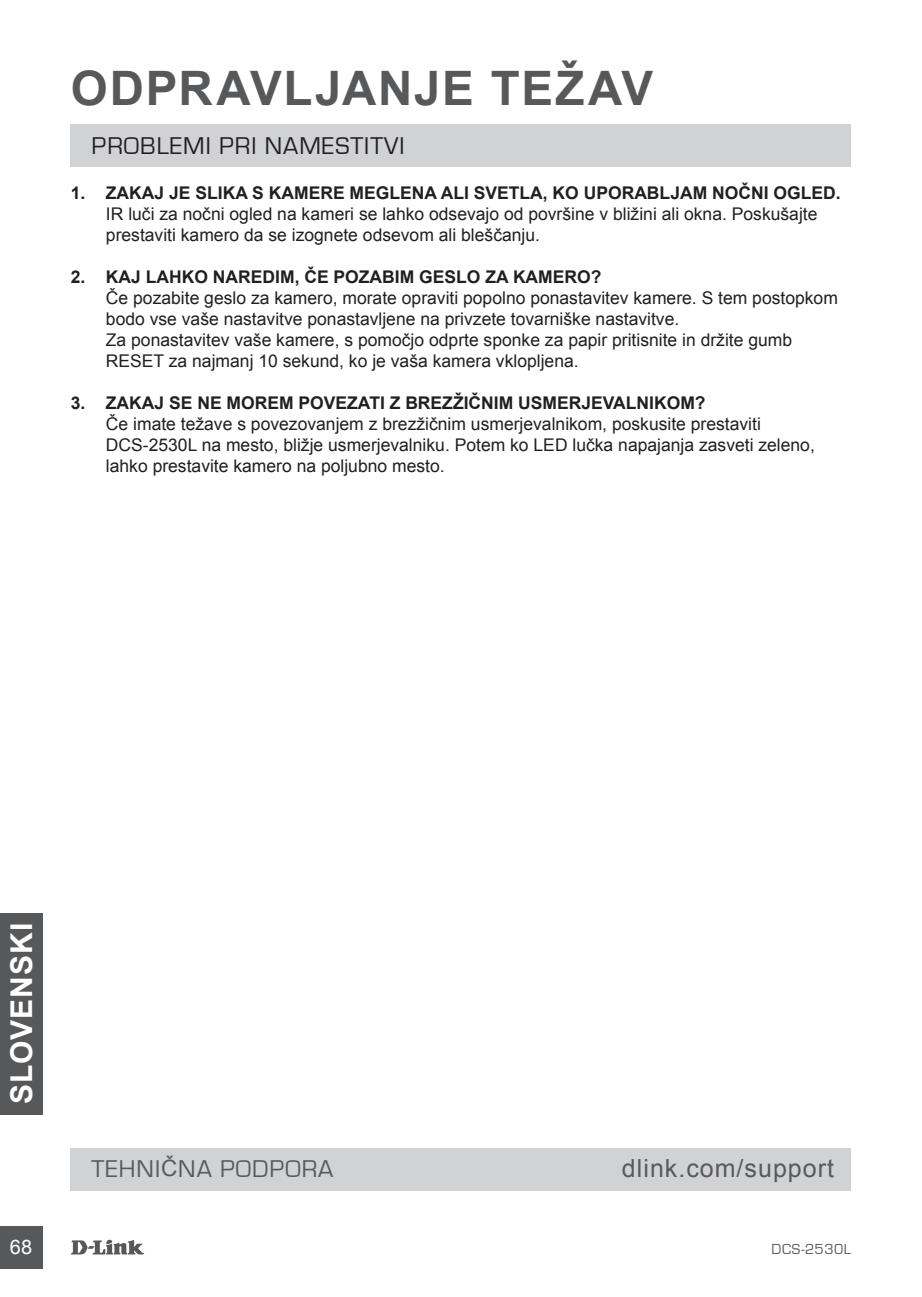
<style>
.page{position:relative;width:922px;height:1297px;background:#fff}
.page>*{position:absolute;margin:0;border:0;box-sizing:border-box;transform-origin:0 0}
.t1{font:700 47.5px "Arial";letter-spacing:.04em;color:#57585a}
.t2{font:700 30px "Arial";letter-spacing:.035em;color:#fff}
.t3{font:25px "Eurostile";letter-spacing:.04em;color:#231f20}
.t4{font:25px "Arial";letter-spacing:.04em;color:#59595b}
.t5{font:25px "Eurostile";letter-spacing:.04em;color:#59595b}
.t6{font:20px "Arial";color:#fff}
.t7{font:17.5px/21px "Arial";color:#231f20}
.t8{font:700 17.5px "Arial";color:#231f20}
.t9{font:15px "Eurostile";letter-spacing:.035em;color:#57585a}
.s1{font-family:"Arial";font-size:22.5px}
</style>
<div class="page">
<svg style="left:71px;top:1239px;width:73px;height:15px"></svg>
<div style="left:0;top:1226px;width:43px;height:43px;background:#57585a"></div>
<div style="left:0;top:912px;width:43px;height:202px;background:#57585a"></div>
<div style="left:71px;top:1148px;width:779px;height:43px;background:#d1d2d4"></div>
<div style="left:71px;top:124px;width:779px;height:43px;background:#d1d2d4"></div>
<h1 class="t1" style="left:71px;top:56px;width:583px">ODPRAVLJANJE TEŽAV</h1>
<h3 class="t3" style="left:92px;top:132px;width:314px">PROBLEMI PRI NAMESTITVI</h3>
<p class="t8" style="left:71px;top:181px;width:771px">1. ZAKAJ JE SLIKA S KAMERE MEGLENA ALI SVETLA, KO UPORABLJAM NOČNI OGLED.</p>
<p class="t7" style="left:106px;top:204px;width:712px">IR luči za nočni ogled na kameri se lahko odsevajo od površine v bližini ali okna. Poskušajte prestaviti kamero da se izognete odsevom ali bleščanju.</p>
<p class="t8" style="left:71px;top:265px;width:532px">2. KAJ LAHKO NAREDIM, ČE POZABIM GESLO ZA KAMERO?</p>
<p class="t7" style="left:106px;top:288px;width:733px">Če pozabite geslo za kamero, morate opraviti popolno ponastavitev kamere. S tem postopkom bodo vse vaše nastavitve ponastavljene na privzete tovarniške nastavitve.<br>Za ponastavitev vaše kamere, s pomočjo odprte sponke za papir pritisnite in držite gumb RESET za najmanj 10 sekund, ko je vaša kamera vklopljena.</p>
<p class="t8" style="left:71px;top:391px;width:636px">3. ZAKAJ SE NE MOREM POVEZATI Z BREZŽIČNIM USMERJEVALNIKOM?</p>
<p class="t7" style="left:106px;top:414px;width:710px">Če imate težave s povezovanjem z brezžičnim usmerjevalnikom, poskusite prestaviti<br>DCS-2530L na mesto, bližje usmerjevalniku. Potem ko LED lučka napajanja zasveti zeleno, lahko prestavite kamero na poljubno mesto.</p>
<h2 class="t2" style="left:1px;top:1104px;width:183px;rotate:-90deg">SLOVENSKI</h2>
<h3 class="t5" style="left:92px;top:1155px;width:243px">TEHNI<span class="s1">Č</span>NA PODPORA</h3>
<h3 class="t4" style="left:621px;top:1152px;width:213px">dlink.com/support</h3>
<p class="t6" style="left:10px;top:1234px;width:24px">68</p>
<p class="t9" style="left:771px;top:1241px;width:81px">DCS-2530L</p>
</div>
